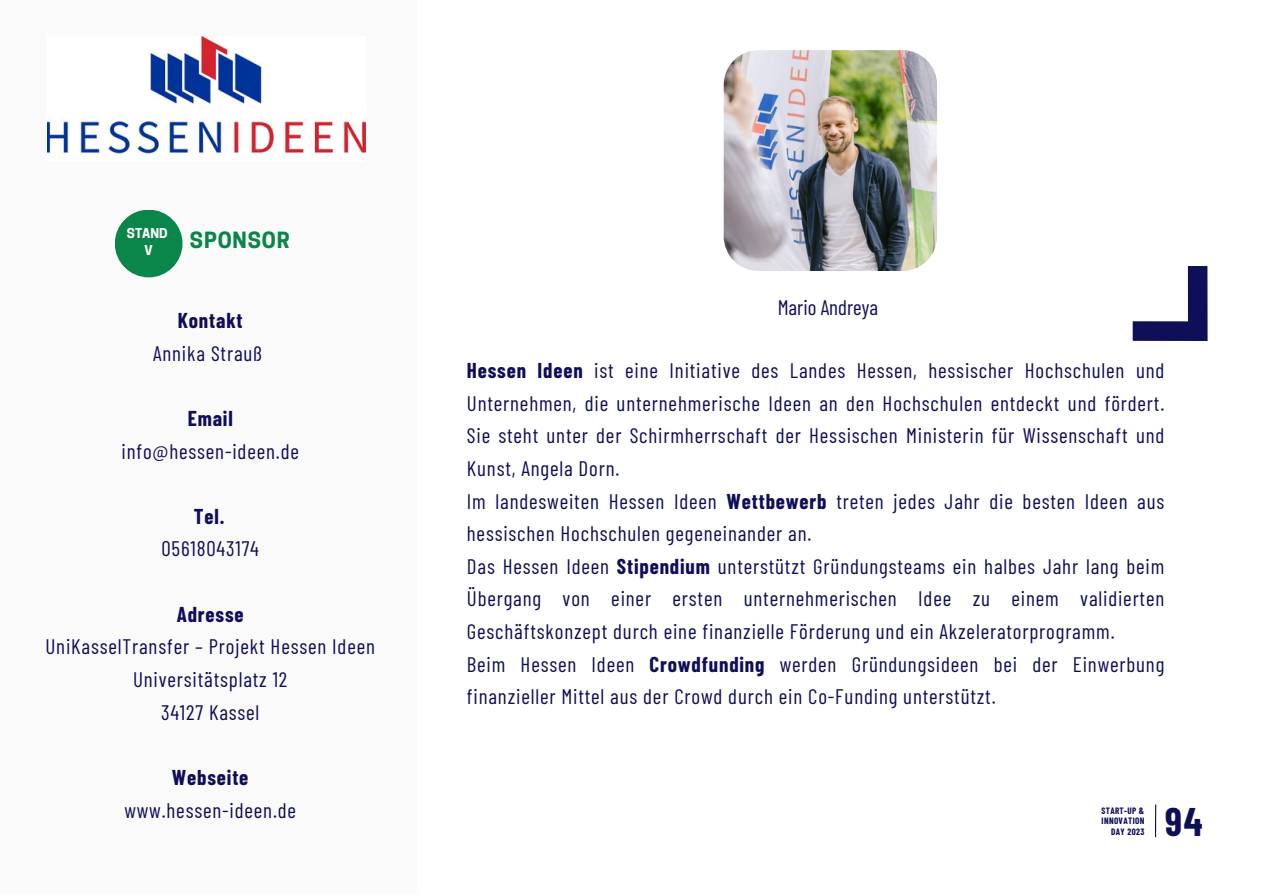
<style>
.page{position:relative;width:1263px;height:894px;background:#fff}
.page>*{position:absolute;margin:0;border:0;box-sizing:border-box;transform-origin:0 0}
.t1{font:700 39px "Barlow Condensed";color:#0e0e59}
.t2{font:21px/32.5px "Barlow Condensed";letter-spacing:.04em;color:#0e0e59;text-align:justify}
.t3{font:700 21px "Barlow Condensed";letter-spacing:.04em;color:#0e0e59}
.t4{font:21px "Barlow Condensed";color:#0e0e59}
.t5{font:700 21px "Cooper Hewitt";letter-spacing:.04em;color:#0a864a}
.t6{font:700 12.9px "Cooper Hewitt";color:#fafafa}
.t7{font:700 9px "Barlow Condensed";letter-spacing:.04em;color:#0e0e59}
.s1{font-weight:700}
</style>
<div class="page">
<div style="left:0;top:1px;width:417px;height:892px;background:#fafafa"></div>
<img style="left:47px;top:36px;width:318px;height:118px">
<svg style="left:1132px;top:266px;width:76px;height:75px"></svg>
<hr style="left:1155px;top:804px;width:1px;height:32px;background:#0e0e59">
<img style="left:723px;top:50px;width:214px;height:221px">
<div style="left:115px;top:209px;width:67px;height:68px;background:#0a864a;border-radius:50%"></div>
<p class="t6" style="left:127px;top:228px;width:42px">STAND</p>
<p class="t6" style="left:145px;top:245px;width:10px">V</p>
<p class="t5" style="left:190px;top:232px;width:101px">SPONSOR</p>
<p class="t3" style="left:178px;top:307px;width:66px">Kontakt</p>
<p class="t2" style="left:153px;top:336px;width:111px">Annika Strauß</p>
<p class="t3" style="left:188px;top:405px;width:47px">Email</p>
<p class="t2" style="left:121px;top:434px;width:179px">info@hessen-ideen.de</p>
<p class="t3" style="left:194px;top:502px;width:32px">Tel.</p>
<p class="t2" style="left:161px;top:531px;width:99px">05618043174</p>
<p class="t3" style="left:177px;top:600px;width:68px">Adresse</p>
<p class="t2" style="left:45px;top:629px;width:331px">UniKasselTransfer – Projekt Hessen Ideen</p>
<p class="t2" style="left:133px;top:662px;width:156px">Universitätsplatz 12</p>
<p class="t2" style="left:161px;top:694px;width:100px">34127 Kassel</p>
<p class="t4" style="left:778px;top:294px;width:102px">Mario Andreya</p>
<p class="t2" style="left:467px;top:353px;width:699px"><span class="s1">Hessen Ideen</span> ist eine Initiative des Landes Hessen, hessischer Hochschulen und Unternehmen, die unternehmerische Ideen an den Hochschulen entdeckt und fördert.<br>Sie steht unter der Schirmherrschaft der Hessischen Ministerin für Wissenschaft und Kunst, Angela Dorn.</p>
<p class="t2" style="left:467px;top:483px;width:699px">Im landesweiten Hessen Ideen <span class="s1">Wettbewerb</span> treten jedes Jahr die besten Ideen aus hessischen Hochschulen gegeneinander an.</p>
<p class="t2" style="left:467px;top:549px;width:699px">Das Hessen Ideen <span class="s1">Stipendium</span> unterstützt Gründungsteams ein halbes Jahr lang beim Übergang von einer ersten unternehmerischen Idee zu einem validierten Geschäftskonzept durch eine finanzielle Förderung und ein Akzeleratorprogramm.</p>
<p class="t2" style="left:467px;top:646px;width:699px">Beim Hessen Ideen <span class="s1">Crowdfunding</span> werden Gründungsideen bei der Einwerbung finanzieller Mittel aus der Crowd durch ein Co-Funding unterstützt.</p>
<p class="t3" style="left:172px;top:763px;width:78px">Webseite</p>
<p class="t2" style="left:124px;top:792px;width:173px">www.hessen-ideen.de</p>
<p class="t1" style="left:1165px;top:796px;width:39px">94</p>
<p class="t7" style="left:1101px;top:804px;width:44px">START-UP &amp;</p>
<p class="t7" style="left:1102px;top:815px;width:44px">INNOVATION</p>
<p class="t7" style="left:1111px;top:825px;width:35px">DAY 2023</p>
</div>
